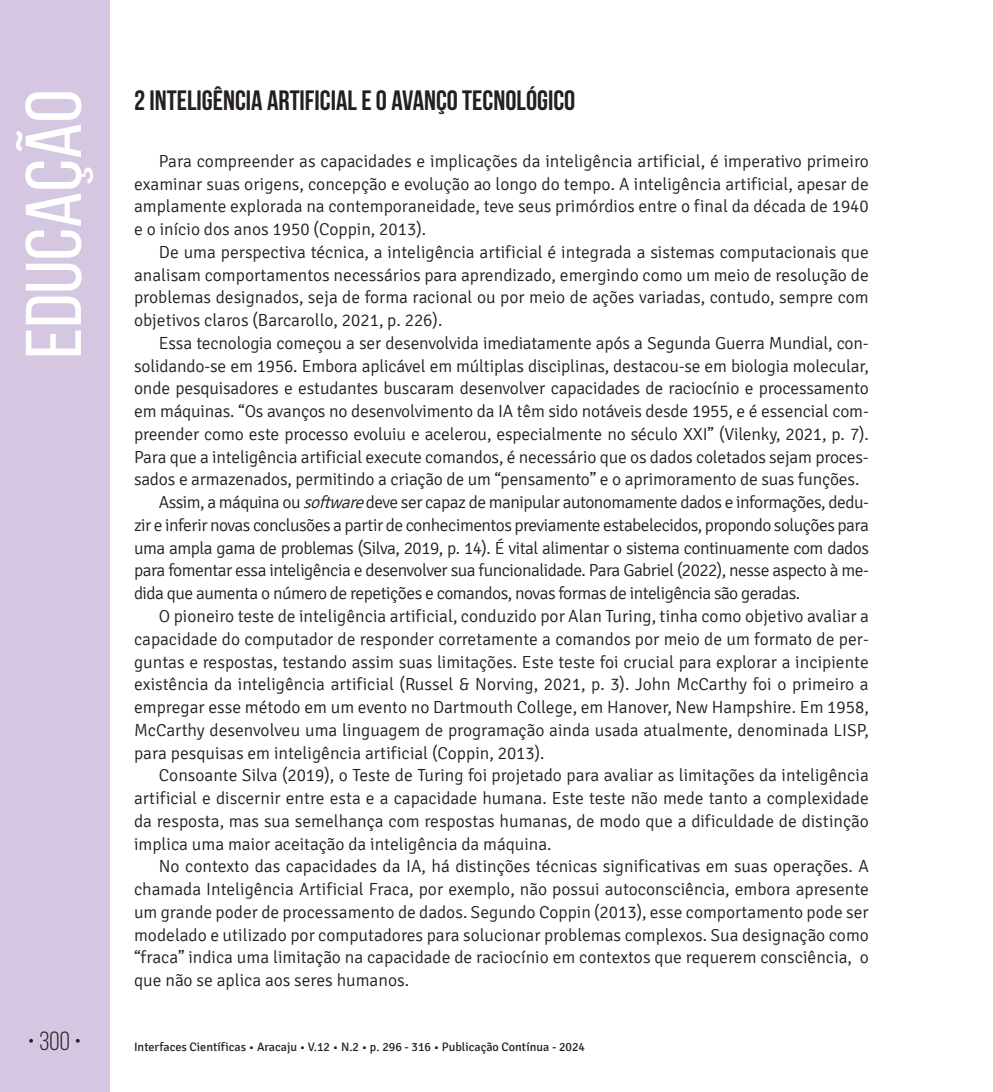
<style>
.page{position:relative;width:993px;height:1092px;background:#fff}
.page>*{position:absolute;margin:0;border:0;box-sizing:border-box;transform-origin:0 0}
.t1{font:78.75px "Bebas Neue";color:#fff;scale:1.09 1}
.t2{font:700 28px "Bebas Neue";color:#231f20}
.t3{font:26.25px "Bebas Neue";color:#231f20}
.t4{font:300 17.5px/22.8px "Signika";letter-spacing:-.005em;color:#231f20;text-align:justify}
.t5{font:300 17.5px "Signika";letter-spacing:-.03em;color:#231f20}
.t6{font:12.25px "Signika";color:#231f20}
.s1{font-style:italic}
</style>
<div class="page">
<div style="left:0;top:0;width:109px;height:1091px;background:#d5c6e1"></div>
<h1 class="t1" style="left:11px;top:358px;width:248px;rotate:-90deg">EDUCAÇÃO</h1>
<h2 class="t2" style="left:134px;top:85px;width:442px">2 INTELIGÊNCIA ARTIFICIAL E O AVANÇO TECNOLÓGICO</h2>
<p class="t4" style="left:134px;top:150px;width:736px;text-indent:25px">Para compreender as capacidades e implicações da inteligência artificial, é imperativo primeiro examinar suas origens, concepção e evolução ao longo do tempo. A inteligência artificial, apesar de amplamente explorada na contemporaneidade, teve seus primórdios entre o final da década de 1940 e o início dos anos 1950 (Coppin, 2013).</p>
<p class="t4" style="left:134px;top:241px;width:736px;text-indent:25px">De uma perspectiva técnica, a inteligência artificial é integrada a sistemas computacionais que analisam comportamentos necessários para aprendizado, emergindo como um meio de resolução de problemas designados, seja de forma racional ou por meio de ações variadas, contudo, sempre com objetivos claros (Barcarollo, 2021, p. 226).</p>
<p class="t4" style="left:159px;top:332px;width:711px">Essa tecnologia começou a ser desenvolvida imediatamente após a Segunda Guerra Mundial, con-</p>
<p class="t4" style="left:134px;top:354px;width:736px">solidando-se em 1956. Embora aplicável em múltiplas disciplinas, destacou-se em biologia molecular,</p>
<p class="t4" style="left:134px;top:377px;width:736px">onde pesquisadores e estudantes buscaram desenvolver capacidades de raciocínio e processamento</p>
<p class="t4" style="left:134px;top:400px;width:736px">em máquinas. “Os avanços no desenvolvimento da IA têm sido notáveis desde 1955, e é essencial com-</p>
<p class="t4" style="left:134px;top:423px;width:736px">preender como este processo evoluiu e acelerou, especialmente no século XXI” (Vilenky, 2021, p. 7).</p>
<p class="t4" style="left:134px;top:445px;width:736px">Para que a inteligência artificial execute comandos, é necessário que os dados coletados sejam proces-</p>
<p class="t4" style="left:134px;top:468px;width:726px">sados e armazenados, permitindo a criação de um “pensamento” e o aprimoramento de suas funções.</p>
<p class="t5" style="left:159px;top:492px;width:711px">Assim, a máquina ou <span class="s1">software</span>deve ser capaz de manipular autonomamente dados e informações, dedu-</p>
<p class="t5" style="left:134px;top:515px;width:736px">zir e inferir novas conclusões a partir de conhecimentos previamente estabelecidos, propondo soluções para</p>
<p class="t5" style="left:134px;top:538px;width:736px">uma ampla gama de problemas (Silva, 2019, p. 14). É vital alimentar o sistema continuamente com dados</p>
<p class="t5" style="left:134px;top:561px;width:736px">para fomentar essa inteligência e desenvolver sua funcionalidade. Para Gabriel (2022), nesse aspecto à me-</p>
<p class="t5" style="left:134px;top:583px;width:667px">dida que aumenta o número de repetições e comandos, novas formas de inteligência são geradas.</p>
<p class="t4" style="left:159px;top:605px;width:711px">O pioneiro teste de inteligência artificial, conduzido por Alan Turing, tinha como objetivo avaliar a</p>
<p class="t4" style="left:134px;top:627px;width:736px">capacidade do computador de responder corretamente a comandos por meio de um formato de per-</p>
<p class="t4" style="left:134px;top:650px;width:736px">guntas e respostas, testando assim suas limitações. Este teste foi crucial para explorar a incipiente</p>
<p class="t4" style="left:134px;top:673px;width:736px">existência da inteligência artificial (Russel &amp; Norving, 2021, p. 3). John McCarthy foi o primeiro a</p>
<p class="t4" style="left:134px;top:696px;width:736px">empregar esse método em um evento no Dartmouth College, em Hanover, New Hampshire. Em 1958,</p>
<p class="t4" style="left:134px;top:718px;width:736px">McCarthy desenvolveu uma linguagem de programação ainda usada atualmente, denominada LISP,</p>
<p class="t4" style="left:134px;top:741px;width:412px">para pesquisas em inteligência artificial (Coppin, 2013).</p>
<p class="t4" style="left:159px;top:764px;width:711px">Consoante Silva (2019), o Teste de Turing foi projetado para avaliar as limitações da inteligência</p>
<p class="t4" style="left:134px;top:787px;width:736px">artificial e discernir entre esta e a capacidade humana. Este teste não mede tanto a complexidade</p>
<p class="t4" style="left:134px;top:809px;width:736px">da resposta, mas sua semelhança com respostas humanas, de modo que a dificuldade de distinção</p>
<p class="t4" style="left:134px;top:832px;width:419px">implica uma maior aceitação da inteligência da máquina.</p>
<p class="t4" style="left:159px;top:855px;width:711px">No contexto das capacidades da IA, há distinções técnicas significativas em suas operações. A</p>
<p class="t4" style="left:134px;top:878px;width:736px">chamada Inteligência Artificial Fraca, por exemplo, não possui autoconsciência, embora apresente</p>
<p class="t4" style="left:134px;top:900px;width:736px">um grande poder de processamento de dados. Segundo Coppin (2013), esse comportamento pode ser</p>
<p class="t4" style="left:134px;top:923px;width:736px">modelado e utilizado por computadores para solucionar problemas complexos. Sua designação como</p>
<p class="t4" style="left:134px;top:946px;width:736px">“fraca” indica uma limitação na capacidade de raciocínio em contextos que requerem consciência, o</p>
<p class="t4" style="left:134px;top:969px;width:276px">que não se aplica aos seres humanos.</p>
<h3 class="t3" style="left:28px;top:1026px;width:55px">• 300 •</h3>
<p class="t6" style="left:134px;top:1040px;width:452px">Interfaces Científicas • Aracaju • V.12 • N.2 • p. 296 - 316 • Publicação Contínua - 2024</p>
</div>
